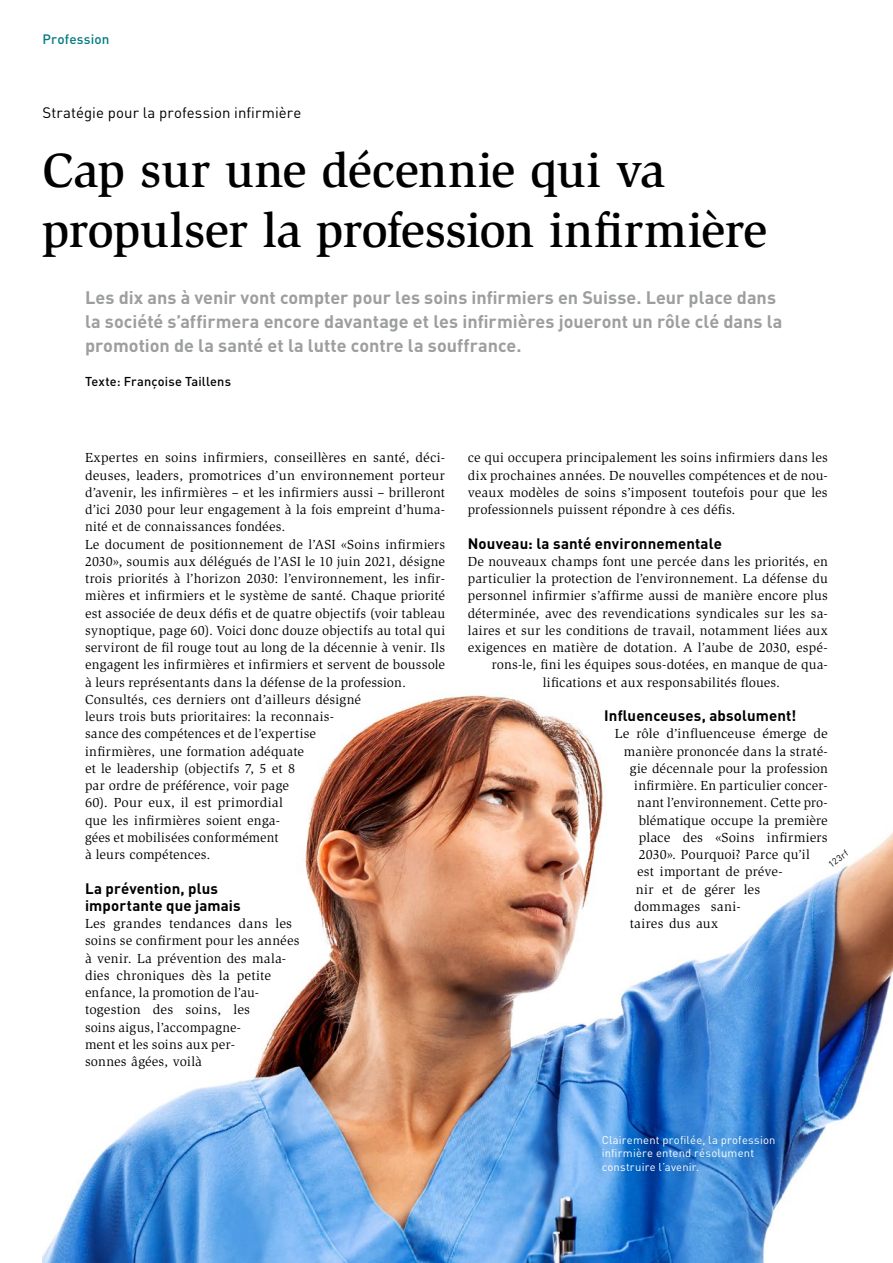
<style>
.page{position:relative;width:893px;height:1263px;background:#fff}
.page>*{position:absolute;margin:0;border:0;box-sizing:border-box;transform-origin:0 0}
.t1{font:500 49.5px/60px "Slimbach Std";letter-spacing:-.01em;color:#000}
.t2{font:700 18px/24px "DIN Pro";color:#9d9e9e}
.t3{font:700 15px/17.2px "DIN Pro";letter-spacing:.01em;color:#000}
.t4{font:15px "DIN Pro";letter-spacing:.005em;color:#000}
.t5{font:13.5px/17.2px "Slimbach Std";letter-spacing:.01em;color:#000}
.t6{font:500 13.5px "DIN Pro";letter-spacing:.015em;color:#007b81}
.t7{font:500 12.75px "DIN Pro";letter-spacing:.015em;color:#000}
.t8{font:11.25px/13.5px "DIN Pro";letter-spacing:.02em;color:#fff}
.t9{font:9px "DIN Pro";color:#000}
</style>
<div class="page">
<img style="left:43px;top:694px;width:850px;height:569px">
<div style="left:583px;top:1118px;width:214px;height:78px;background:#000;opacity:.25"></div>
<p class="t6" style="left:43px;top:30px;width:69px">Profession</p>
<p class="t4" style="left:43px;top:103px;width:260px">Stratégie pour la profession infirmière</p>
<h1 class="t1" style="left:43px;top:140px;width:726px">Cap sur une décennie qui va propulser la profession infirmière</h1>
<h2 class="t2" style="left:85px;top:284px;width:699px">Les dix ans à venir vont compter pour les soins infirmiers en Suisse. Leur place dans la société s’affirmera encore davantage et les infirmières joueront un rôle clé dans la promotion de la santé et la lutte contre la souffrance.</h2>
<p class="t7" style="left:85px;top:373px;width:148px">Texte: Françoise Taillens</p>
<p class="t5" style="left:85px;top:449px;width:362px">Expertes en soins infirmiers, conseillères en santé, déci&shy;deuses, leaders, promotrices d’un environnement porteur d’avenir, les infirmières – et les infirmiers aussi – brilleront d’ici 2030 pour leur engagement à la fois empreint d’huma&shy;nité et de connaissances fondées.<br>Le document de positionnement de l’ASI «Soins infirmiers 2030», soumis aux délégués de l’ASI le 10 juin 2021, désigne trois priorités à l’horizon 2030: l’environnement, les infir&shy;mières et infirmiers et le système de santé. Chaque priorité est associée de deux défis et de quatre objectifs (voir tableau synoptique, page 60). Voici donc douze objectifs au total qui serviront de fil rouge tout au long de la décennie à venir. Ils engagent les infirmières et infirmiers et servent de boussole à leurs représentants dans la défense de la profession.<br>Consultés, ces derniers ont d’ailleurs désigné<br>leurs trois buts prioritaires: la reconnais-<br>sance des compétences et de l’expertise<br>infirmières, une formation adéquate<br>et le leadership (objectifs 7, 5 et 8<br>par ordre de préférence, voir page<br>60). Pour eux, il est primordial<br>que les infirmières soient enga-<br>gées et mobilisées conformément<br>à leurs compétences.</p>
<p class="t3" style="left:85px;top:879px;width:157px">La prévention, plus importante que jamais</p>
<p class="t5" style="left:85px;top:915px;width:216px">Les grandes tendances dans les soins se confirment pour les années à venir. La prévention des mala&shy;dies chroniques dès la petite enfance, la promotion de l’au&shy;togestion des soins, les<br>soins aigus, l’accompagne-<br>ment et les soins aux per-<br>sonnes âgées, voilà</p>
<p class="t5" style="left:468px;top:449px;width:362px;text-align:justify">ce qui occupera principalement les soins infirmiers dans les dix prochaines années. De nouvelles compétences et de nou&shy;veaux modèles de soins s’imposent toutefois pour que les professionnels puissent répondre à ces défis.</p>
<p class="t3" style="left:468px;top:534px;width:256px">Nouveau: la santé environnementale</p>
<p class="t5" style="left:468px;top:553px;width:362px">De nouveaux champs font une percée dans les priorités, en</p>
<p class="t5" style="left:468px;top:570px;width:361px">particulier la protection de l’environnement. La défense du</p>
<p class="t5" style="left:468px;top:587px;width:362px">personnel infirmier s’affirme aussi de manière encore plus</p>
<p class="t5" style="left:468px;top:605px;width:362px">déterminée, avec des revendications syndicales sur les sa-</p>
<p class="t5" style="left:468px;top:622px;width:361px">laires et sur les conditions de travail, notamment liées aux</p>
<p class="t5" style="left:468px;top:639px;width:362px">exigences en matière de dotation. A l’aube de 2030, espé-</p>
<p class="t5" style="left:492px;top:656px;width:338px">rons-le, fini les équipes sous-dotées, en manque de qua-</p>
<p class="t5" style="left:543px;top:674px;width:239px">lifications et aux responsabilités floues.</p>
<p class="t3" style="left:604px;top:706px;width:194px">Influenceuses, absolument!</p>
<p class="t5" style="left:615px;top:725px;width:214px">Le rôle d’influenceuse émerge de</p>
<p class="t5" style="left:624px;top:743px;width:205px">manière prononcée dans la straté-</p>
<p class="t5" style="left:630px;top:760px;width:199px">gie décennale pour la profession</p>
<p class="t5" style="left:634px;top:777px;width:195px">infirmière. En particulier concer-</p>
<p class="t5" style="left:637px;top:794px;width:192px">nant l’environnement. Cette pro-</p>
<p class="t5" style="left:639px;top:812px;width:190px">blématique occupe la première</p>
<p class="t5" style="left:639px;top:829px;width:191px">place des «Soins infirmiers</p>
<p class="t5" style="left:639px;top:846px;width:173px">2030». Pourquoi? Parce qu’il</p>
<p class="t5" style="left:637px;top:863px;width:147px">est important de préve-</p>
<p class="t5" style="left:636px;top:881px;width:126px">nir et de gérer les</p>
<p class="t5" style="left:634px;top:898px;width:108px">dommages sani-</p>
<p class="t5" style="left:630px;top:915px;width:90px">taires dus aux</p>
<p class="t9" style="left:826px;top:860px;width:23px;rotate:-37deg">123rf</p>
<p class="t8" style="left:602px;top:1132px;width:175px">Clairement profilée, la profession infirmière entend résolument construire l’avenir.</p>
</div>
